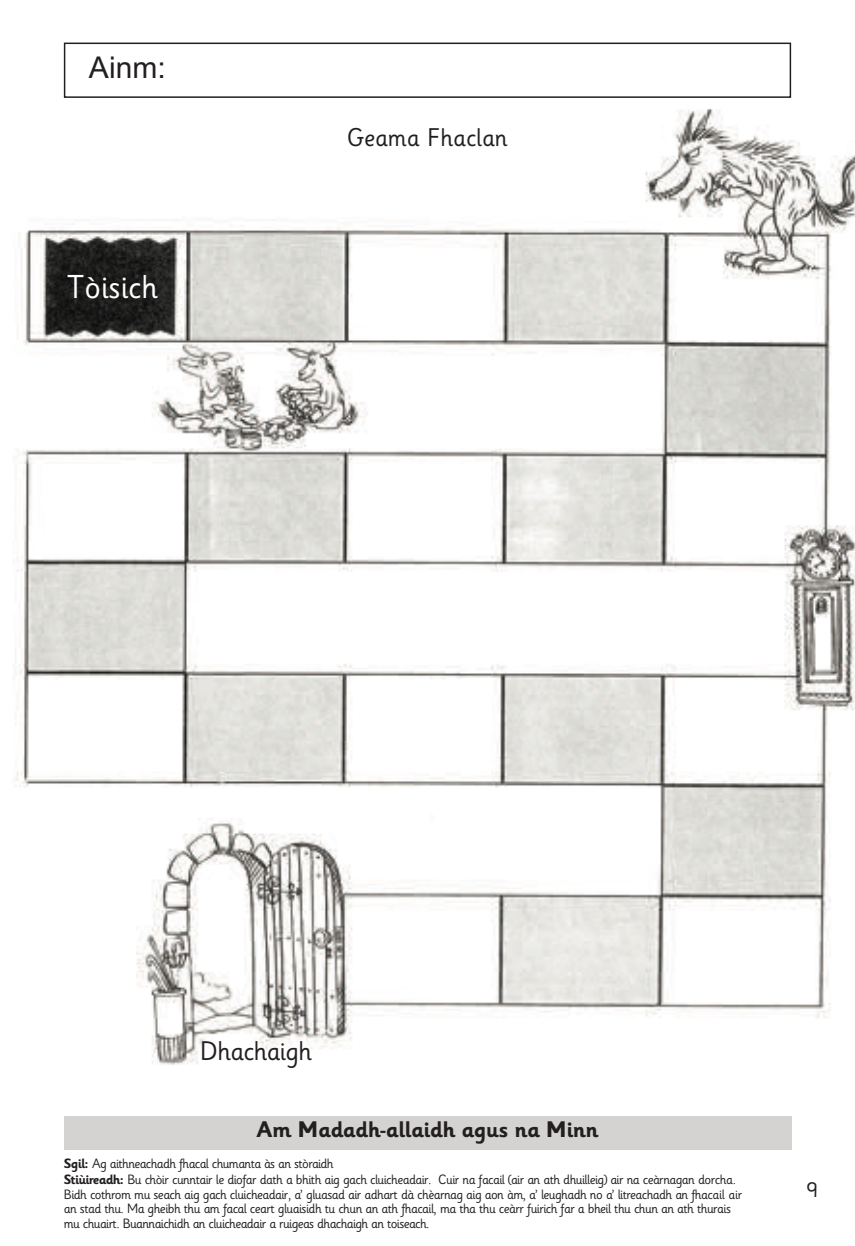
<style>
.page{position:relative;width:855px;height:1246px;background:#fff}
.page>*{position:absolute;margin:0;border:0;box-sizing:border-box;transform-origin:0 0}
.t1{font:33px "Sassoon Infant Std";color:#fff}
.t2{font:30px "Arial";color:#231f20}
.t3{font:27px "Sassoon Infant Std";letter-spacing:-.02em;color:#231f20}
.t4{font:25.5px "Sassoon Infant Std";color:#231f20}
.t5{font:700 22.5px "Sassoon Infant Std";letter-spacing:-.02em;color:#231f20}
.t6{font:21px "Sassoon Infant Std";color:#231f20}
.t7{font:13.5px/14.7px "Sassoon Infant Std";letter-spacing:-.04em;color:#231f20}
.s1{font-weight:700}
</style>
<div class="page">
<img style="left:13px;top:94px;width:842px;height:971px">
<div style="left:64px;top:43px;width:727px;height:55px;border:2px solid #231f20"></div>
<div style="left:64px;top:1116px;width:727px;height:33px;background:#d4d3d2"></div>
<h2 class="t2" style="left:89px;top:48px;width:78px">Ainm:</h2>
<h1 class="t1" style="left:67px;top:267px;width:93px">Tòisich</h1>
<h3 class="t4" style="left:347px;top:122px;width:162px">Geama Fhaclan</h3>
<h3 class="t3" style="left:200px;top:1034px;width:113px">Dhachaigh</h3>
<h3 class="t5" style="left:256px;top:1115px;width:343px">Am Madadh-allaidh agus na Minn</h3>
<p class="t7" style="left:64px;top:1155px;width:673px;line-height:16.2px"><span class="s1">Sgil:</span> Ag aithneachadh fhacal chumanta às an stòraidh<br><span class="s1">Stiùireadh:</span> Bu chòir cunntair le diofar dath a bhith aig gach cluicheadair. Cuir na facail (air an ath dhuilleig) air na ceàrnagan dorcha.</p>
<p class="t7" style="left:64px;top:1187px;width:680px">Bidh cothrom mu seach aig gach cluicheadair, a’ gluasad air adhart dà chèarnag aig aon àm, a’ leughadh no a’ litreachadh an fhacail air an stad thu. Ma gheibh thu am facal ceart gluaisidh tu chun an ath fhacail, ma tha thu ceàrr fuirich far a bheil thu chun an ath thurais mu chuairt. Buannaichidh an cluicheadair a ruigeas dhachaigh an toiseach.</p>
<h3 class="t6" style="left:806px;top:1177px;width:13px">9</h3>
</div>
